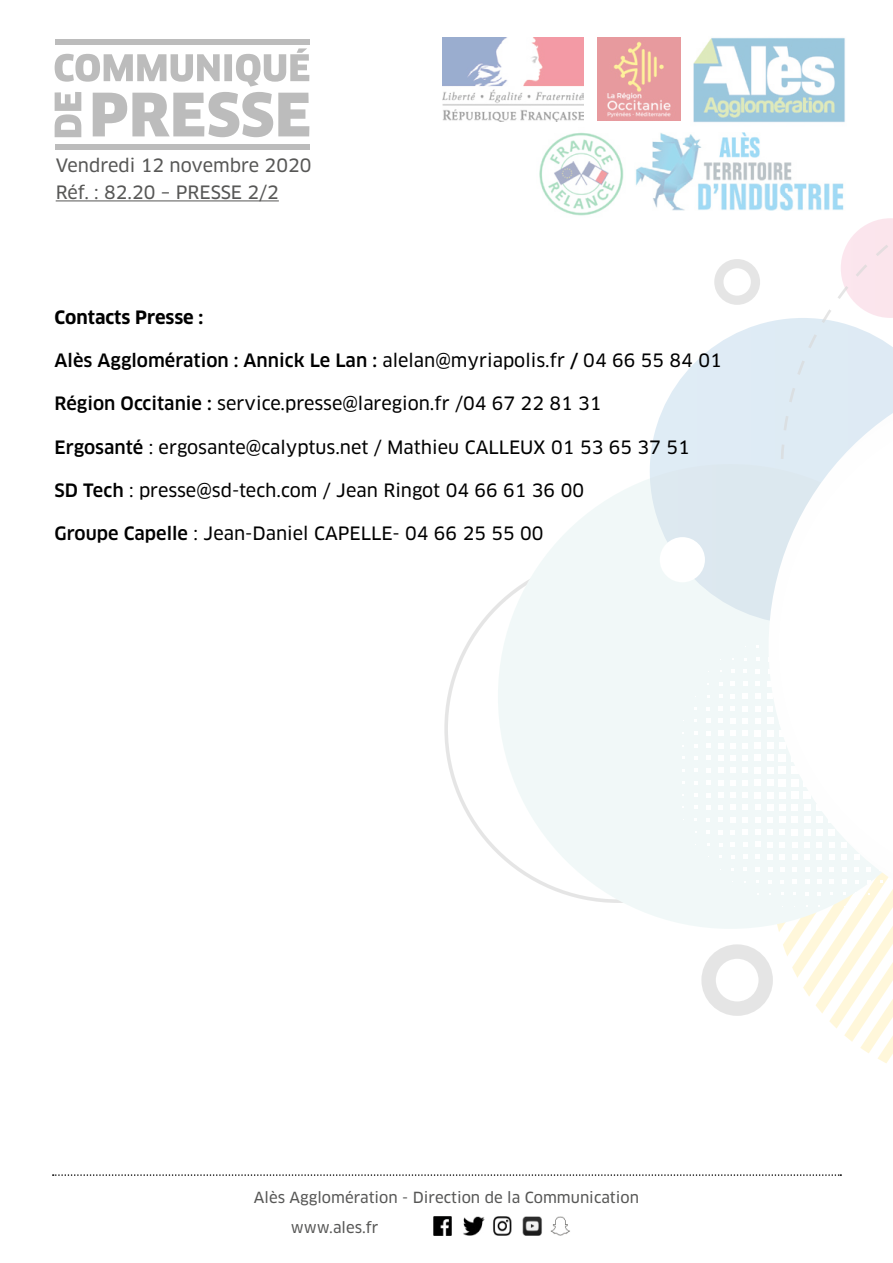
<style>
.page{position:relative;width:893px;height:1263px;background:#fff}
.page>*{position:absolute;margin:0;border:0;box-sizing:border-box;transform-origin:0 0}
.t1{font:18px "Clan OT News";color:#000}
.t2{font:500 18px "Clan OT";color:#000}
.t3{font:18px/27px "Clan OT News";color:#575756}
.t4{font:700 18px "Clan OT";color:#000}
.t5{font:15px "Clan OT News";color:#575756}
.s1{font-family:"Clan OT News";font-weight:400}
.s2{font-family:"Clan OT";font-weight:500}
</style>
<div class="page">
<svg style="left:498px;top:479px;width:281px;height:450px;fill:#f1f8f8"></svg>
<svg style="left:756px;top:657px;width:3px;height:4px"></svg>
<svg style="left:743px;top:669px;width:4px;height:4px"></svg>
<svg style="left:755px;top:669px;width:5px;height:5px"></svg>
<svg style="left:731px;top:682px;width:4px;height:4px"></svg>
<svg style="left:743px;top:681px;width:5px;height:5px"></svg>
<svg style="left:755px;top:681px;width:5px;height:5px"></svg>
<svg style="left:719px;top:694px;width:3px;height:4px"></svg>
<svg style="left:731px;top:694px;width:4px;height:4px"></svg>
<svg style="left:743px;top:694px;width:5px;height:5px"></svg>
<svg style="left:755px;top:693px;width:5px;height:6px"></svg>
<svg style="left:767px;top:693px;width:2px;height:6px"></svg>
<svg style="left:706px;top:707px;width:4px;height:3px"></svg>
<svg style="left:718px;top:706px;width:5px;height:5px"></svg>
<svg style="left:730px;top:706px;width:5px;height:5px"></svg>
<svg style="left:743px;top:706px;width:5px;height:5px"></svg>
<svg style="left:755px;top:706px;width:5px;height:5px"></svg>
<svg style="left:767px;top:705px;width:2px;height:6px"></svg>
<svg style="left:706px;top:719px;width:4px;height:4px"></svg>
<svg style="left:718px;top:718px;width:5px;height:5px"></svg>
<svg style="left:730px;top:718px;width:5px;height:5px"></svg>
<svg style="left:742px;top:718px;width:6px;height:6px"></svg>
<svg style="left:755px;top:718px;width:6px;height:6px"></svg>
<svg style="left:767px;top:718px;width:2px;height:6px"></svg>
<svg style="left:694px;top:731px;width:3px;height:4px"></svg>
<svg style="left:706px;top:731px;width:4px;height:4px"></svg>
<svg style="left:718px;top:731px;width:5px;height:5px"></svg>
<svg style="left:730px;top:730px;width:6px;height:6px"></svg>
<svg style="left:742px;top:730px;width:6px;height:6px"></svg>
<svg style="left:755px;top:730px;width:6px;height:6px"></svg>
<svg style="left:767px;top:730px;width:2px;height:6px"></svg>
<svg style="left:694px;top:744px;width:4px;height:3px"></svg>
<svg style="left:706px;top:743px;width:4px;height:5px"></svg>
<svg style="left:718px;top:743px;width:5px;height:5px"></svg>
<svg style="left:730px;top:743px;width:6px;height:5px"></svg>
<svg style="left:742px;top:743px;width:6px;height:5px"></svg>
<div style="left:754px;top:742px;width:7px;height:7px;background:#fff"></div>
<div style="left:767px;top:742px;width:6px;height:7px;background:#fff"></div>
<svg style="left:694px;top:756px;width:4px;height:4px"></svg>
<svg style="left:706px;top:756px;width:4px;height:4px"></svg>
<svg style="left:718px;top:755px;width:5px;height:5px"></svg>
<svg style="left:730px;top:755px;width:6px;height:6px"></svg>
<svg style="left:742px;top:755px;width:6px;height:6px"></svg>
<div style="left:754px;top:755px;width:7px;height:6px;background:#fff"></div>
<div style="left:767px;top:754px;width:6px;height:7px;background:#fff"></div>
<svg style="left:694px;top:768px;width:4px;height:4px"></svg>
<svg style="left:706px;top:768px;width:4px;height:5px"></svg>
<svg style="left:718px;top:768px;width:5px;height:5px"></svg>
<svg style="left:730px;top:767px;width:6px;height:6px"></svg>
<svg style="left:742px;top:767px;width:6px;height:6px"></svg>
<div style="left:754px;top:767px;width:7px;height:6px;background:#fff"></div>
<div style="left:767px;top:767px;width:6px;height:7px;background:#fff"></div>
<svg style="left:694px;top:781px;width:4px;height:3px"></svg>
<svg style="left:706px;top:780px;width:4px;height:5px"></svg>
<svg style="left:718px;top:780px;width:5px;height:5px"></svg>
<svg style="left:730px;top:780px;width:6px;height:5px"></svg>
<svg style="left:742px;top:780px;width:6px;height:6px"></svg>
<div style="left:754px;top:779px;width:7px;height:7px;background:#fff"></div>
<div style="left:767px;top:779px;width:6px;height:7px;background:#fff"></div>
<svg style="left:694px;top:793px;width:4px;height:4px"></svg>
<svg style="left:706px;top:793px;width:4px;height:4px"></svg>
<svg style="left:718px;top:792px;width:5px;height:6px"></svg>
<svg style="left:730px;top:792px;width:6px;height:6px"></svg>
<svg style="left:742px;top:792px;width:6px;height:6px"></svg>
<svg style="left:755px;top:792px;width:6px;height:6px"></svg>
<svg style="left:767px;top:792px;width:2px;height:6px"></svg>
<svg style="left:706px;top:805px;width:4px;height:4px"></svg>
<svg style="left:718px;top:805px;width:5px;height:5px"></svg>
<svg style="left:730px;top:805px;width:6px;height:5px"></svg>
<svg style="left:742px;top:804px;width:6px;height:6px"></svg>
<svg style="left:755px;top:804px;width:6px;height:6px"></svg>
<svg style="left:767px;top:804px;width:2px;height:6px"></svg>
<svg style="left:706px;top:818px;width:4px;height:4px"></svg>
<svg style="left:718px;top:817px;width:5px;height:5px"></svg>
<svg style="left:730px;top:817px;width:5px;height:5px"></svg>
<svg style="left:742px;top:817px;width:6px;height:5px"></svg>
<svg style="left:755px;top:817px;width:5px;height:6px"></svg>
<svg style="left:767px;top:817px;width:2px;height:6px"></svg>
<svg style="left:707px;top:830px;width:3px;height:4px"></svg>
<svg style="left:718px;top:830px;width:5px;height:4px"></svg>
<svg style="left:730px;top:830px;width:5px;height:4px"></svg>
<svg style="left:743px;top:829px;width:5px;height:6px"></svg>
<svg style="left:755px;top:829px;width:5px;height:6px"></svg>
<svg style="left:767px;top:829px;width:2px;height:6px"></svg>
<svg style="left:731px;top:842px;width:4px;height:5px"></svg>
<svg style="left:743px;top:842px;width:5px;height:5px"></svg>
<svg style="left:755px;top:842px;width:5px;height:5px"></svg>
<svg style="left:731px;top:855px;width:4px;height:4px"></svg>
<svg style="left:743px;top:855px;width:4px;height:4px"></svg>
<svg style="left:755px;top:854px;width:5px;height:5px"></svg>
<svg style="left:744px;top:867px;width:3px;height:4px"></svg>
<svg style="left:756px;top:867px;width:4px;height:4px"></svg>
<svg style="left:779px;top:928px;width:114px;height:135px"></svg>
<svg style="left:650px;top:318px;width:243px;height:306px"></svg>
<svg style="left:841px;top:218px;width:52px;height:100px"></svg>
<div style="left:701px;top:944px;width:72px;height:72px;border:14px solid #575756;border-radius:50%"></div>
<div style="left:714px;top:259px;width:46px;height:46px;border:9px solid #575756;border-radius:50%"></div>
<svg style="left:769px;top:365px;width:124px;height:563px"></svg>
<div style="left:660px;top:537px;width:45px;height:45px;background:#fff;border-radius:50%"></div>
<hr style="left:56px;top:201px;width:223px;height:1px;background:#575756">
<img style="left:433px;top:1216px;width:137px;height:19px">
<svg style="left:55px;top:48px;width:254px;height:89px"></svg>
<div style="left:55px;top:39px;width:254px;height:5px;background:#bcbcbc"></div>
<div style="left:55px;top:145px;width:254px;height:5px;background:#bcbcbc"></div>
<svg style="left:53px;top:1174px;width:786px;height:2px"></svg>
<img style="left:442px;top:38px;width:142px;height:83px">
<img style="left:693px;top:38px;width:152px;height:85px">
<img style="left:635px;top:132px;width:209px;height:79px">
<img style="left:597px;top:37px;width:83px;height:83px">
<img style="left:539px;top:133px;width:85px;height:83px">
<p class="t3" style="left:56px;top:152px;width:257px">Vendredi 12 novembre 2020<br>Réf. : 82.20 – PRESSE 2/2</p>
<p class="t4" style="left:55px;top:307px;width:150px">Contacts Presse :</p>
<p class="t2" style="left:55px;top:350px;width:669px">Alès Agglomération : Annick Le Lan : <span class="s1">alelan@myriapolis.fr</span> / <span class="s1">04 66 55 84 01</span></p>
<p class="t1" style="left:55px;top:393px;width:548px"><span class="s2">Région Occitanie :</span> service.presse@laregion.fr /04 67 22 81 31</p>
<p class="t1" style="left:55px;top:436px;width:637px"><span class="s2">Ergosanté</span> : ergosante@calyptus.net / Mathieu CALLEUX 01 53 65 37 51</p>
<p class="t1" style="left:55px;top:480px;width:531px"><span class="s2">SD Tech</span> : presse@sd-tech.com / Jean Ringot 04 66 61 36 00</p>
<p class="t1" style="left:55px;top:523px;width:490px"><span class="s2">Groupe Capelle</span> : Jean-Daniel CAPELLE- 04 66 25 55 00</p>
<p class="t5" style="left:254px;top:1189px;width:387px">Alès Agglomération - Direction de la Communication</p>
<p class="t5" style="left:291px;top:1219px;width:89px">www.ales.fr</p>
</div>
